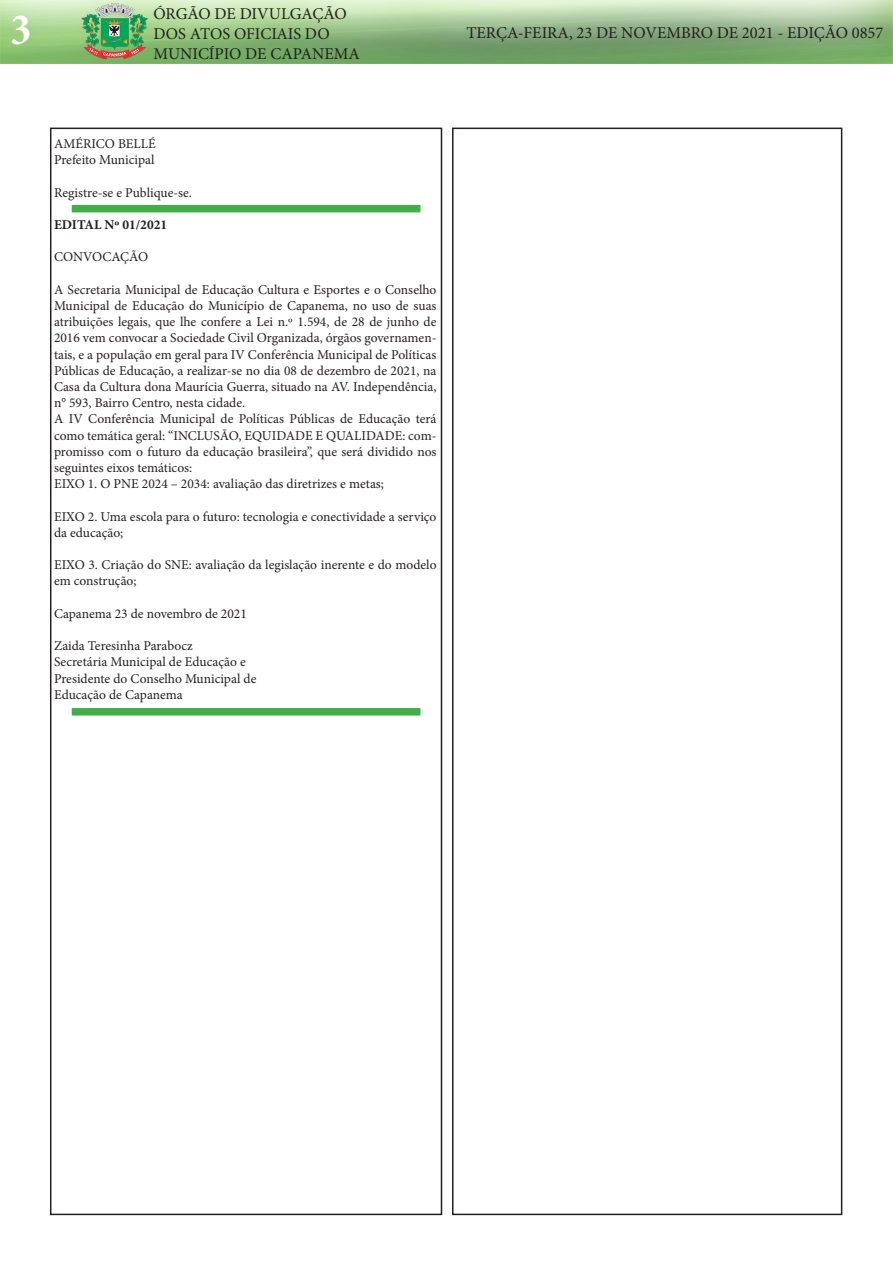
<style>
.page{position:relative;width:893px;height:1263px;background:#fff}
.page>*{position:absolute;margin:0;border:0;box-sizing:border-box;transform-origin:0 0}
.t1{font:700 condensed 45px "Minion Pro";color:#fff}
.t2{font:16.5px/19.8px "Minion Pro";color:#231f20}
.t3{font:13.5px/16.2px "Minion Pro";color:#231f20;text-align:justify}
.t4{font:700 13.5px "Minion Pro";color:#231f20}
</style>
<div class="page">
<div style="left:50px;top:128px;width:392px;height:1087px;border:2px solid #231f20"></div>
<img style="left:0;top:0;width:893px;height:64px">
<div style="left:452px;top:128px;width:390px;height:1087px;border:2px solid #231f20"></div>
<div style="left:72px;top:708px;width:348px;height:7px;background:#40ae49"></div>
<div style="left:72px;top:205px;width:348px;height:7px;background:#40ae49"></div>
<h1 class="t1" style="left:11px;top:-1px;width:22px">3</h1>
<p class="t2" style="left:153px;top:4px;width:208px">ÓRGÃO DE DIVULGAÇÃO<br>DOS ATOS OFICIAIS DO<br>MUNICÍPIO DE CAPANEMA</p>
<p class="t2" style="left:466px;top:23px;width:418px">TERÇA-FEIRA, 23 DE NOVEMBRO DE 2021 - EDIÇÃO 0857</p>
<p class="t3" style="left:54px;top:136px;width:103px">AMÉRICO BELLÉ</p>
<p class="t3" style="left:54px;top:152px;width:102px">Prefeito Municipal</p>
<p class="t3" style="left:54px;top:184px;width:140px">Registre-se e Publique-se.</p>
<p class="t4" style="left:54px;top:215px;width:115px">EDITAL Nº 01/2021</p>
<p class="t3" style="left:54px;top:249px;width:96px">CONVOCAÇÃO</p>
<p class="t3" style="left:54px;top:281px;width:384px">A Secretaria Municipal de Educação Cultura e Esportes e o Conselho Municipal de Educação do Município de Capanema, no uso de suas atribuições legais, que lhe confere a Lei n.º 1.594, de 28 de junho de 2016 vem convocar a Sociedade Civil Organizada, órgãos governamen&shy;tais, e a população em geral para IV Conferência Municipal de Políticas Públicas de Educação, a realizar-se no dia 08 de dezembro de 2021, na Casa da Cultura dona Maurícia Guerra, situado na AV. Independência, n° 593, Bairro Centro, nesta cidade.</p>
<p class="t3" style="left:54px;top:411px;width:384px">A IV Conferência Municipal de Políticas Públicas de Educação terá como temática geral: “INCLUSÃO, EQUIDADE E QUALIDADE: com&shy;promisso com o futuro da educação brasileira”, que será dividido nos seguintes eixos temáticos:</p>
<p class="t3" style="left:54px;top:476px;width:331px">EIXO 1. O PNE 2024 – 2034: avaliação das diretrizes e metas;</p>
<p class="t3" style="left:54px;top:508px;width:384px">EIXO 2. Uma escola para o futuro: tecnologia e conectividade a serviço da educação;</p>
<p class="t3" style="left:54px;top:557px;width:384px">EIXO 3. Criação do SNE: avaliação da legislação inerente e do modelo em construção;</p>
<p class="t3" style="left:54px;top:605px;width:194px">Capanema 23 de novembro de 2021</p>
<p class="t3" style="left:54px;top:638px;width:140px">Zaida Teresinha Parabocz</p>
<p class="t3" style="left:54px;top:654px;width:193px">Secretária Municipal de Educação e</p>
<p class="t3" style="left:54px;top:670px;width:204px">Presidente do Conselho Municipal de</p>
<p class="t3" style="left:54px;top:686px;width:130px">Educação de Capanema</p>
</div>
